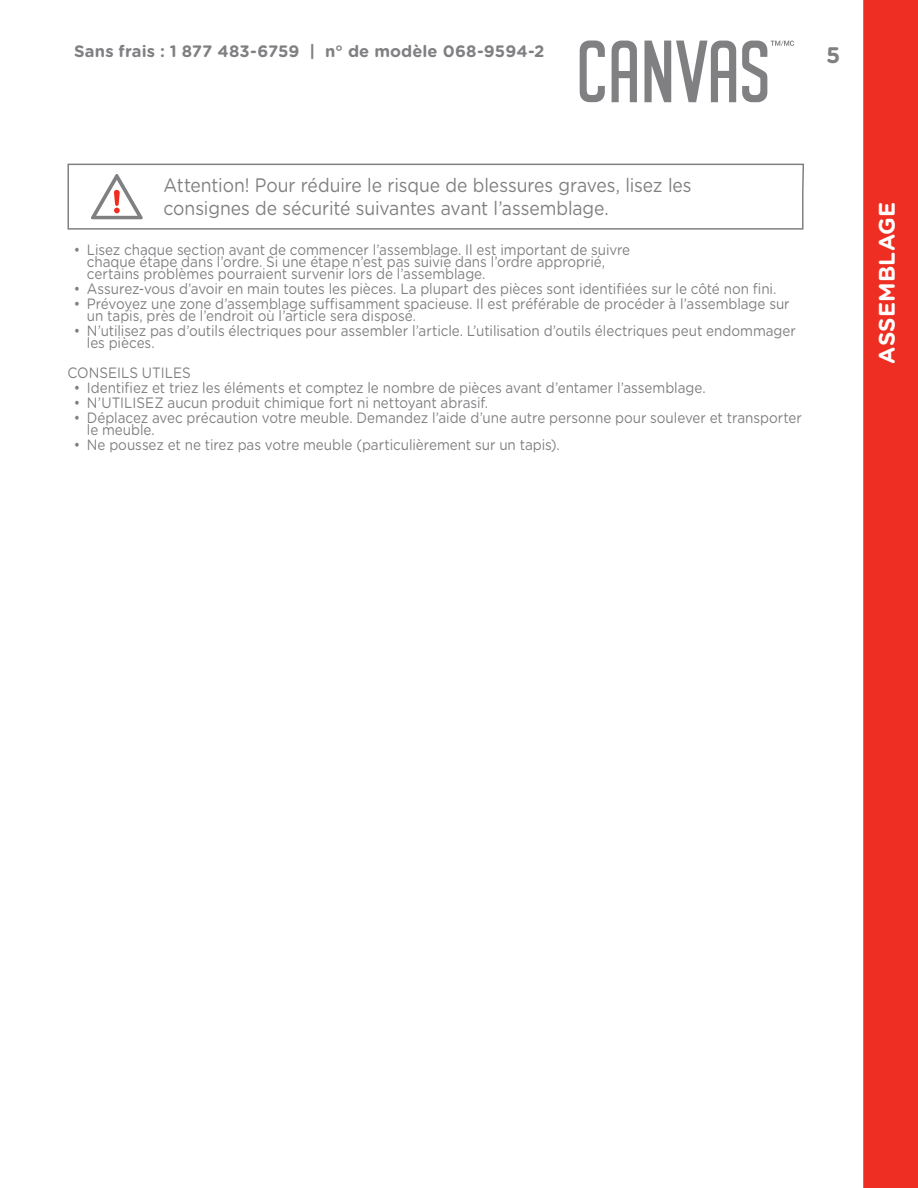
<style>
.page{position:relative;width:918px;height:1188px;background:#fff}
.page>*{position:absolute;margin:0;border:0;box-sizing:border-box;transform-origin:0 0}
.t1{font:700 22.5px "Gotham Rounded";letter-spacing:.01em;color:#fff}
.t2{font:700 22.5px "Gotham Rounded";color:#808083}
.Heading__Green_BG{font:19.5px/22.5px "Gotham Rounded";letter-spacing:-.005em;color:#808083;scale:.9 1}
.t3{font:700 16.5px "Gotham Rounded";letter-spacing:.005em;color:#808083}
.Bodycopy__bullets{font:15px/12px "Gotham Rounded";letter-spacing:-.005em;color:#808083;scale:.9 1}
</style>
<div class="page">
<div style="left:863px;top:0;width:55px;height:1188px;background:#ee2e22"></div>
<svg style="left:580px;top:40px;width:25px;height:62px"></svg>
<svg style="left:612px;top:41px;width:25px;height:61px"></svg>
<svg style="left:644px;top:41px;width:92px;height:61px"></svg>
<svg style="left:742px;top:41px;width:52px;height:61px"></svg>
<svg style="left:67px;top:163px;width:737px;height:67px"></svg>
<p class="t3" style="left:74px;top:39px;width:472px">Sans frais : 1 877 483-6759 | n° de modèle 068-9594-2</p>
<p class="t2" style="left:826px;top:38px;width:16px">5</p>
<p class="Heading__Green_BG" style="left:164px;top:173px;width:588px">Attention! Pour réduire le risque de blessures graves, lisez les consignes de sécurité suivantes avant l’assemblage.</p>
<p class="Bodycopy__bullets" style="left:87px;top:243px;width:605px;text-indent:-13px">• Lisez chaque section avant de commencer l’assemblage. Il est important de suivre chaque étape dans l’ordre. Si une étape n’est pas suivie dans l’ordre approprié, certains problèmes pourraient survenir lors de l’assemblage.</p>
<p class="Bodycopy__bullets" style="left:74px;top:282px;width:782px">• Assurez-vous d’avoir en main toutes les pièces. La plupart des pièces sont identifiées sur le côté non fini.</p>
<p class="Bodycopy__bullets" style="left:87px;top:297px;width:782px;text-indent:-13px">• Prévoyez une zone d’assemblage suffisamment spacieuse. Il est préférable de procéder à l’assemblage sur un tapis, près de l’endroit où l’article sera disposé.</p>
<p class="Bodycopy__bullets" style="left:87px;top:324px;width:789px;text-indent:-13px">• N’utilisez pas d’outils électriques pour assembler l’article. L’utilisation d’outils électriques peut endommager les pièces.</p>
<p class="Bodycopy__bullets" style="left:67px;top:366px;width:139px">CONSEILS UTILES</p>
<p class="Bodycopy__bullets" style="left:74px;top:381px;width:704px">• Identifiez et triez les éléments et comptez le nombre de pièces avant d’entamer l’assemblage.</p>
<p class="Bodycopy__bullets" style="left:74px;top:396px;width:462px">• N’UTILISEZ aucun produit chimique fort ni nettoyant abrasif.</p>
<p class="Bodycopy__bullets" style="left:87px;top:411px;width:796px;text-indent:-13px">• Déplacez avec précaution votre meuble. Demandez l’aide d’une autre personne pour soulever et transporter le meuble.</p>
<p class="Bodycopy__bullets" style="left:74px;top:438px;width:541px">• Ne poussez et ne tirez pas votre meuble (particulièrement sur un tapis).</p>
<p class="t1" style="left:870px;top:364px;width:164px;rotate:-90deg">ASSEMBLAGE</p>
</div>
